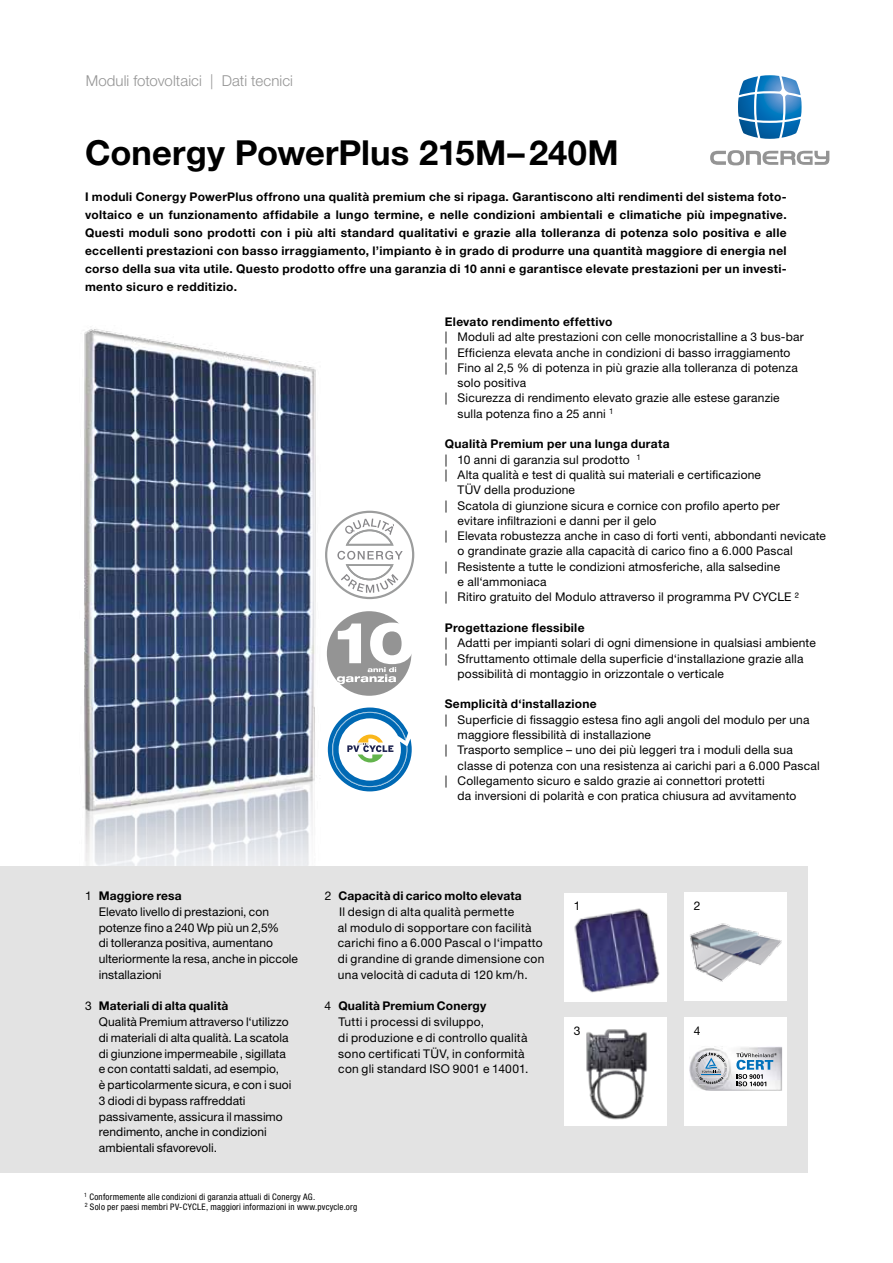
<style>
.page{position:relative;width:893px;height:1263px;background:#fff}
.page>*{position:absolute;margin:0;border:0;box-sizing:border-box;transform-origin:0 0}
.t1{font:700 34.5px "Helvetica Neue LT Std";letter-spacing:.005em;color:#000}
.t2{font:300 15px "Helvetica Neue LT Std";letter-spacing:.005em;color:#949494}
.t3{font:12px/15.8px "Helvetica Neue LT Std";letter-spacing:.01em;color:#000}
.t4{font:700 12px/18px "Helvetica Neue LT Std";letter-spacing:.025em;color:#000;text-align:justify}
.t5{font:condensed 9px/10.8px "Helvetica Neue LT Std";letter-spacing:.02em;color:#000}
.s1{font-weight:700}
</style>
<div class="page">
<img style="left:2px;top:329px;width:370px;height:538px">
<svg style="left:710px;top:150px;width:119px;height:15px"></svg>
<svg style="left:738px;top:75px;width:64px;height:64px"></svg>
<svg style="left:325px;top:706px;width:87px;height:89px"></svg>
<div style="left:0;top:867px;width:808px;height:306px;background:#e3e3e3"></div>
<div style="left:565px;top:1017px;width:102px;height:108px;background:#fff"></div>
<img style="left:586px;top:1029px;width:61px;height:91px">
<div style="left:685px;top:893px;width:102px;height:108px;background:#fff"></div>
<img style="left:690px;top:923px;width:92px;height:59px">
<div style="left:685px;top:1017px;width:102px;height:108px;background:#fff"></div>
<img style="left:689px;top:1046px;width:93px;height:44px">
<svg style="left:736px;top:1052px;width:41px;height:34px"></svg>
<img style="left:695px;top:1052px;width:33px;height:26px">
<img style="left:695px;top:1052px;width:1px;height:25px">
<img style="left:698px;top:1084px;width:26px;height:1px">
<svg style="left:696px;top:1052px;width:31px;height:32px"></svg>
<div style="left:565px;top:893px;width:102px;height:108px;background:#fff"></div>
<img style="left:574px;top:908px;width:86px;height:85px">
<svg style="left:325px;top:610px;width:88px;height:87px"></svg>
<div style="left:324px;top:608px;width:90px;height:91px;border:3px solid #fff;border-radius:50%"></div>
<svg style="left:337px;top:623px;width:77px;height:61px"></svg>
<svg style="left:325px;top:511px;width:89px;height:88px"></svg>
<p class="t2" style="left:86px;top:71px;width:209px">Moduli fotovoltaici | Dati tecnici</p>
<h1 class="t1" style="left:85px;top:131px;width:535px">Conergy PowerPlus 215M–240M</h1>
<p class="t4" style="left:85px;top:187px;width:703px">I moduli Conergy PowerPlus offrono una qualità premium che si ripaga. Garantiscono alti rendimenti del sistema foto&shy;voltaico e un funzionamento affidabile a lungo termine, e nelle condizioni ambientali e climatiche più impegnative.<br>Questi moduli sono prodotti con i più alti standard qualitativi e grazie alla tolleranza di potenza solo positiva e alle eccellenti prestazioni con basso irraggiamento, l’impianto è in grado di produrre una quantità maggiore di energia nel corso della sua vita utile. Questo prodotto offre una garanzia di 10 anni e garantisce elevate prestazioni per un investi&shy;mento sicuro e redditizio.</p>
<p class="t4" style="left:445px;top:312px;width:169px">Elevato rendimento effettivo</p>
<p class="t3" style="left:445px;top:329px;width:360px">| Moduli ad alte prestazioni con celle monocristalline a 3 bus-bar</p>
<p class="t3" style="left:445px;top:344px;width:347px">| Efficienza elevata anche in condizioni di basso irraggiamento</p>
<p class="t3" style="left:445px;top:360px;width:354px">| Fino al 2,5 % di potenza in più grazie alla tolleranza di potenza</p>
<p class="t3" style="left:458px;top:375px;width:70px">solo positiva</p>
<p class="t3" style="left:445px;top:390px;width:336px">| Sicurezza di rendimento elevato grazie alle estese garanzie</p>
<p class="t3" style="left:458px;top:405px;width:158px">sulla potenza fino a 25 anni <sup>1</sup></p>
<p class="t4" style="left:445px;top:435px;width:226px">Qualità Premium per una lunga durata</p>
<p class="t3" style="left:445px;top:451px;width:197px">| 10 anni di garanzia sul prodotto <sup>1</sup></p>
<p class="t3" style="left:445px;top:467px;width:318px">| Alta qualità e test di qualità sui materiali e certificazione</p>
<p class="t3" style="left:458px;top:482px;width:119px">TÜV della produzione</p>
<p class="t3" style="left:445px;top:497px;width:337px">| Scatola di giunzione sicura e cornice con profilo aperto per</p>
<p class="t3" style="left:458px;top:513px;width:200px">evitare infiltrazioni e danni per il gelo</p>
<p class="t3" style="left:445px;top:528px;width:382px">| Elevata robustezza anche in caso di forti venti, abbondanti nevicate</p>
<p class="t3" style="left:458px;top:543px;width:337px">o grandinate grazie alla capacità di carico fino a 6.000 Pascal</p>
<p class="t3" style="left:445px;top:558px;width:337px">| Resistente a tutte le condizioni atmosferiche, alla salsedine</p>
<p class="t3" style="left:458px;top:574px;width:90px">e all‘ammoniaca</p>
<p class="t3" style="left:445px;top:589px;width:356px">| Ritiro gratuito del Modulo attraverso il programma PV CYCLE ²</p>
<p class="t4" style="left:445px;top:618px;width:141px">Progettazione flessibile</p>
<p class="t3" style="left:445px;top:635px;width:372px">| Adatti per impianti solari di ogni dimensione in qualsiasi ambiente</p>
<p class="t3" style="left:445px;top:650px;width:360px">| Sfruttamento ottimale della superficie d‘installazione grazie alla</p>
<p class="t3" style="left:458px;top:666px;width:268px">possibilità di montaggio in orizzontale o verticale</p>
<p class="t4" style="left:445px;top:695px;width:153px">Semplicità d‘installazione</p>
<p class="t3" style="left:445px;top:711px;width:366px">| Superficie di fissaggio estesa fino agli angoli del modulo per una</p>
<p class="t3" style="left:458px;top:727px;width:195px">maggiore flessibilità di installazione</p>
<p class="t3" style="left:445px;top:742px;width:349px">| Trasporto semplice – uno dei più leggeri tra i moduli della sua</p>
<p class="t3" style="left:458px;top:757px;width:364px">classe di potenza con una resistenza ai carichi pari a 6.000 Pascal</p>
<p class="t3" style="left:445px;top:773px;width:321px">| Collegamento sicuro e saldo grazie ai connettori protetti</p>
<p class="t3" style="left:458px;top:788px;width:340px">da inversioni di polarità e con pratica chiusura ad avvitamento</p>
<p class="t3" style="left:99px;top:888px;width:201px;text-indent:-14px">1 <span class="s1">Maggiore resa<br></span>Elevato livello di prestazioni, con potenze fino a 240 Wp più un 2,5%<br>di tolleranza positiva, aumentano ulteriormente la resa, anche in piccole installazioni</p>
<p class="t3" style="left:99px;top:998px;width:194px;text-indent:-14px">3 <span class="s1">Materiali di alta qualità<br></span>Qualità Premium attraverso l‘utilizzo di materiali di alta qualità. La scatola di giunzione impermeabile , sigillata e con contatti saldati, ad esempio,<br>è particolarmente sicura, e con i suoi 3 diodi di bypass raffreddati passivamente, assicura il massimo rendimento, anche in condizioni ambientali sfavorevoli.</p>
<p class="t3" style="left:338px;top:888px;width:208px;text-indent:-13px">2 <span class="s1">Capacità di carico molto elevata<br></span>Il design di alta qualità permette<br>al modulo di sopportare con facilità carichi fino a 6.000 Pascal o l‘impatto di grandine di grande dimensione con una velocità di caduta di 120 km/h.</p>
<p class="t3" style="left:338px;top:998px;width:192px;text-indent:-14px">4 <span class="s1">Qualità Premium Conergy<br></span>Tutti i processi di sviluppo,<br>di produzione e di controllo qualità sono certificati TÜV, in conformità con gli standard ISO 9001 e 14001.</p>
<p class="t3" style="left:574px;top:897px;width:8px">1</p>
<p class="t3" style="left:574px;top:1022px;width:8px">3</p>
<p class="t3" style="left:694px;top:897px;width:8px">2</p>
<p class="t3" style="left:694px;top:1022px;width:8px">4</p>
<p class="t5" style="left:84px;top:1191px;width:274px"><sup>1</sup> Conformemente alle condizioni di garanzia attuali di Conergy AG.<br><sup>2</sup> Solo per paesi membri PV-CYCLE, maggiori informazioni in www.pvcycle.org</p>
</div>
